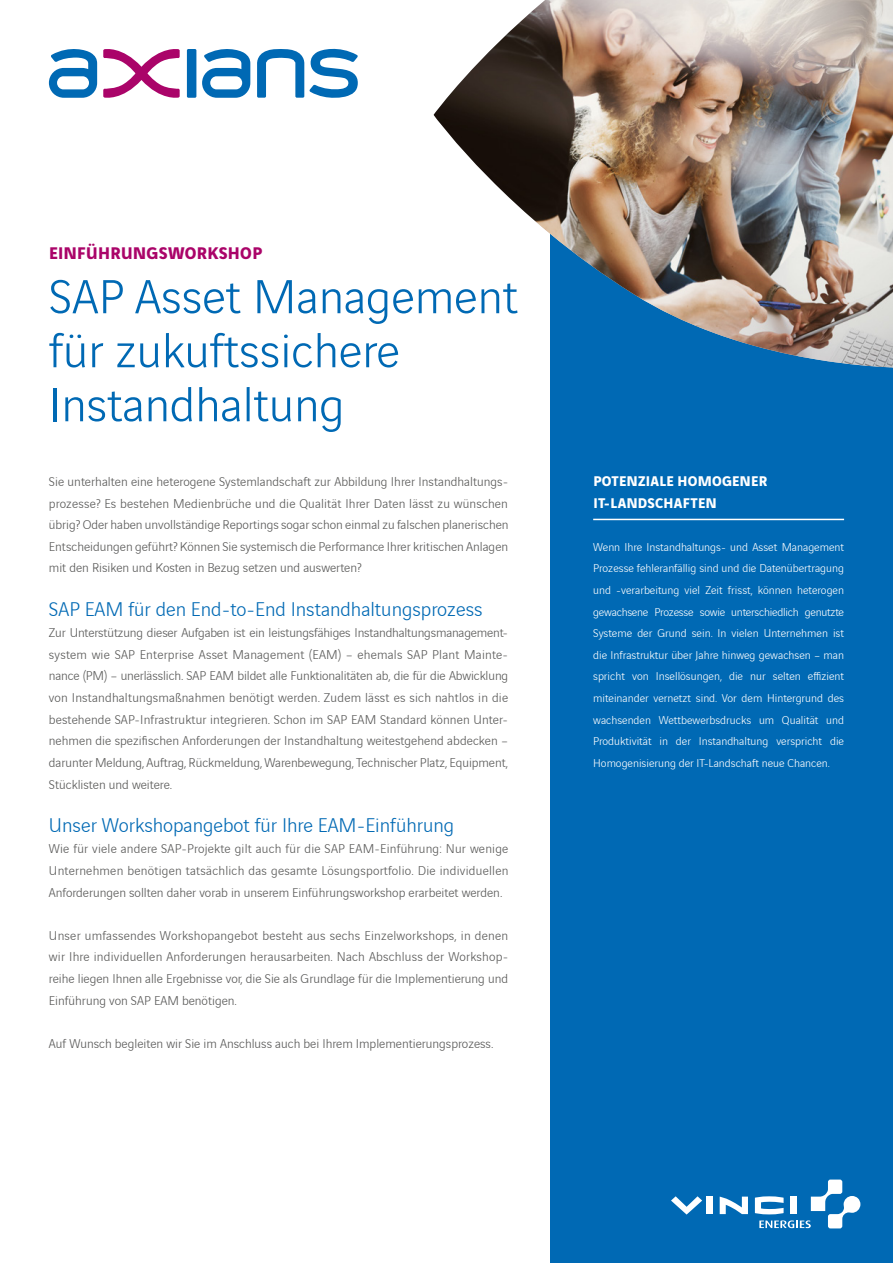
<style>
.page{position:relative;width:893px;height:1263px;background:#fff}
.page>*{position:absolute;margin:0;border:0;box-sizing:border-box;transform-origin:0 0}
.t1{font:300 51px/54px "Vinci Sans";color:#0069b4}
.t2{font:300 21px "Vinci Sans";color:#0069b4}
.t3{font:700 18px "Vinci Sans";letter-spacing:.02em;color:#aa0469}
.t4{font:700 15px/21.6px "Vinci Sans";letter-spacing:.02em;color:#fff}
.t5{font:300 13.5px/21.6px "Vinci Sans";color:#575756;text-align:justify}
.t6{font:300 12px/21.6px "Vinci Sans";color:#fff;text-align:justify}
</style>
<div class="page">
<div style="left:551px;top:86px;width:342px;height:1177px;background:#0069b4"></div>
<div style="left:187px;top:49px;width:9px;height:49px;background:#0069b4;border-radius:2px"></div>
<svg style="left:103px;top:49px;width:77px;height:49px"></svg>
<svg style="left:202px;top:49px;width:48px;height:49px"></svg>
<svg style="left:49px;top:49px;width:48px;height:49px"></svg>
<svg style="left:257px;top:49px;width:101px;height:49px"></svg>
<div style="left:706px;top:1196px;width:7px;height:18px;background:#fff"></div>
<svg style="left:720px;top:1196px;width:28px;height:18px"></svg>
<svg style="left:671px;top:1196px;width:31px;height:18px"></svg>
<svg style="left:755px;top:1179px;width:105px;height:49px"></svg>
<img style="left:434px;top:0;width:459px;height:367px">
<hr style="left:593px;top:519px;width:251px;height:1px;background:#fff">
<h3 class="t3" style="left:49px;top:239px;width:215px">EINFÜHRUNGSWORKSHOP</h3>
<h1 class="t1" style="left:49px;top:265px;width:471px">SAP Asset Management für zukuftssichere<br>Instandhaltung</h1>
<p class="t5" style="left:49px;top:470px;width:461px">Sie unterhalten eine heterogene Systemlandschaft zur Abbildung Ihrer Instandhaltungs&shy;prozesse? Es bestehen Medienbrüche und die Qualität Ihrer Daten lässt zu wünschen übrig? Oder haben unvollständige Reportings sogar schon einmal zu falschen planerischen Entscheidungen geführt? Können Sie systemisch die Performance Ihrer kritischen Anlagen mit den Risiken und Kosten in Bezug setzen und auswerten?</p>
<h2 class="t2" style="left:49px;top:594px;width:435px">SAP EAM für den End-to-End Instandhaltungsprozess</h2>
<p class="t5" style="left:49px;top:621px;width:461px">Zur Unterstützung dieser Aufgaben ist ein leistungsfähiges Instandhaltungsmanagement&shy;system wie SAP Enterprise Asset Management (EAM) – ehemals SAP Plant Mainte&shy;nance (PM) – unerlässlich. SAP EAM bildet alle Funktionalitäten ab, die für die Abwicklung von Instandhaltungsmaßnahmen benötigt werden. Zudem lässt es sich nahtlos in die bestehende SAP-Infrastruktur integrieren. Schon im SAP EAM Standard können Unter&shy;nehmen die spezifischen Anforderungen der Instandhaltung weitestgehend abdecken – darunter Meldung, Auftrag, Rückmeldung, Warenbewegung, Technischer Platz, Equipment, Stücklisten und weitere.</p>
<h2 class="t2" style="left:49px;top:810px;width:407px">Unser Workshopangebot für Ihre EAM-Einführung</h2>
<p class="t5" style="left:49px;top:837px;width:461px">Wie für viele andere SAP-Projekte gilt auch für die SAP EAM-Einführung: Nur wenige Unternehmen benötigen tatsächlich das gesamte Lösungsportfolio. Die individuellen Anforderungen sollten daher vorab in unserem Einführungsworkshop erarbeitet werden.</p>
<p class="t5" style="left:49px;top:923px;width:461px">Unser umfassendes Workshopangebot besteht aus sechs Einzelworkshops, in denen wir Ihre individuellen Anforderungen herausarbeiten. Nach Abschluss der Workshop&shy;reihe liegen Ihnen alle Ergebnisse vor, die Sie als Grundlage für die Implementierung und Einführung von SAP EAM benötigen.</p>
<p class="t5" style="left:49px;top:1031px;width:446px">Auf Wunsch begleiten wir Sie im Anschluss auch bei Ihrem Implementierungsprozess.</p>
<p class="t4" style="left:593px;top:469px;width:175px">POTENZIALE HOMOGENER<br>IT-LANDSCHAFTEN</p>
<p class="t6" style="left:593px;top:535px;width:252px">Wenn Ihre Instandhaltungs- und Asset Management Prozesse fehleranfällig sind und die Datenübertragung und -verarbeitung viel Zeit frisst, können heterogen gewachsene Prozesse sowie unterschiedlich genutzte Systeme der Grund sein. In vielen Unternehmen ist die Infrastruktur über Jahre hinweg gewachsen – man spricht von Insellösungen, die nur selten effizient miteinander vernetzt sind. Vor dem Hintergrund des wachsenden Wettbewerbsdrucks um Qualität und Produktivität in der Instandhaltung verspricht die Homogenisierung der IT-Landschaft neue Chancen.</p>
</div>
